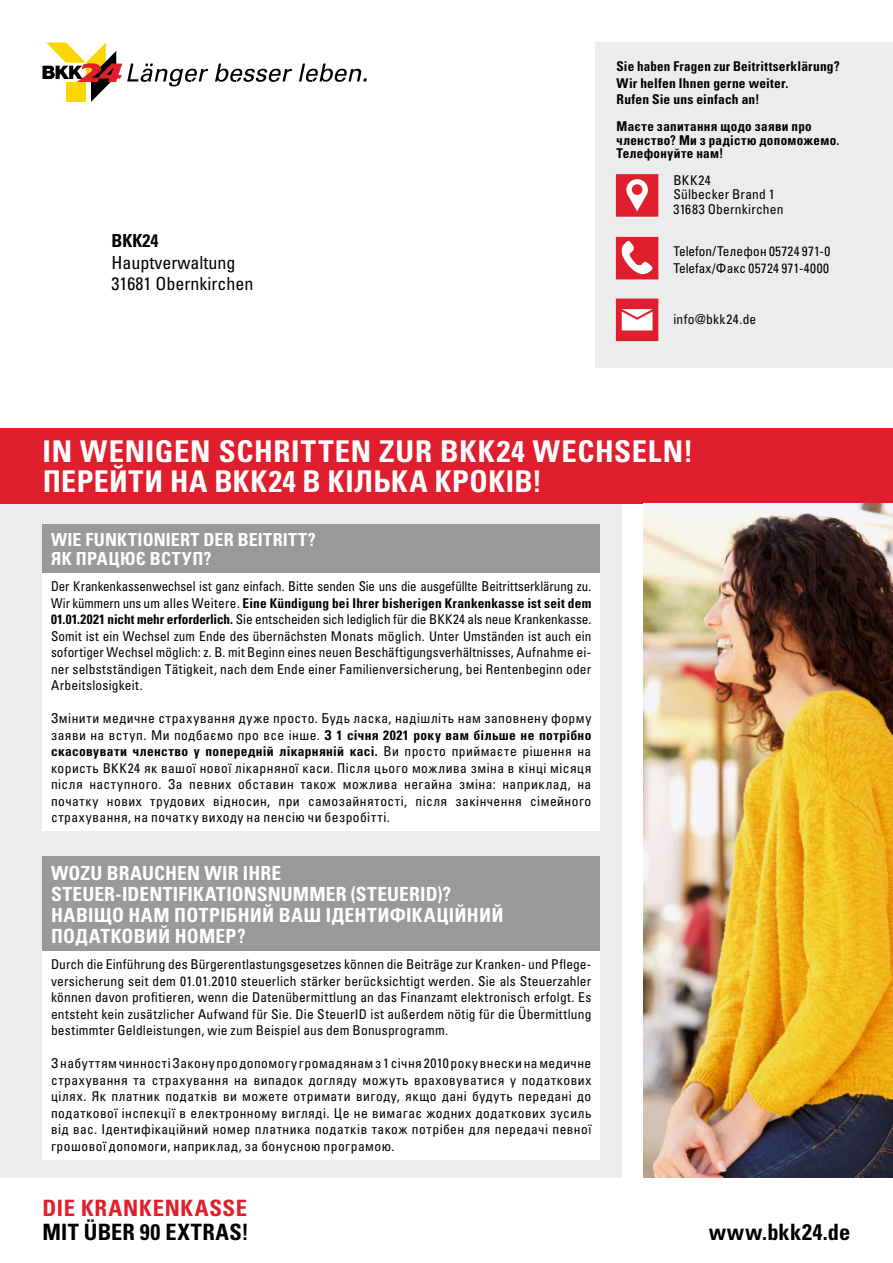
<style>
.page{position:relative;width:893px;height:1263px;background:#fff}
.page>*{position:absolute;margin:0;border:0;box-sizing:border-box;transform-origin:0 0}
.t1{font:700 condensed 30px "Univers LT Std";letter-spacing:.025em;color:#fff}
.t2{font:30px "Univers LTCYR 67 Bold Cond";letter-spacing:.02em;color:#fff}
.t3{font:700 condensed 22.5px "Univers LT Std";letter-spacing:.015em;color:#000}
.t4{font:700 condensed 22.5px "Univers LT Std";letter-spacing:.03em;color:#e01f2e}
.t5{font:700 condensed 19.5px/21px "Univers LT Std";letter-spacing:.005em;color:#fff}
.t6{font:19.5px/21px "Univers LTCYR 67 Bold Cond";letter-spacing:.015em;color:#fff}
.t7{font:condensed 18px/21.6px "Univers LT Std";color:#000}
.t8{font:700 condensed 18px "Univers LT Std";letter-spacing:.01em;color:#fff}
.t9{font:18px "Univers LTCYR 67 Bold Cond";letter-spacing:.02em;color:#fff}
.t10{font:700 condensed 18px "Univers LT Std";color:#000}
.t11{font:condensed 13.5px/16.5px "Univers LTCYR 57";letter-spacing:.035em;color:#000;text-align:justify}
.t12{font:condensed 13.5px/16.5px "Univers LT Std";letter-spacing:.01em;color:#000;text-align:justify;scale:.96 1}
.t13{font:condensed 13.5px/16.5px "Univers LT Std";letter-spacing:.01em;color:#000;text-align:justify}
.t14{font:13.5px/13.5px "Univers LTCYR 67 Bold Cond";letter-spacing:.025em;color:#000}
.t15{font:700 condensed 13.5px/16.5px "Univers LT Std";letter-spacing:.015em;color:#000}
.t16{font:condensed 13.5px "Univers LTCYR 57";letter-spacing:.005em;color:#000}
.s1{font-family:"Univers LT Std"}
.s2{font-family:"Univers LTCYR 57"}
.s3{font-weight:700}
.s4{font-family:"Univers LTCYR 67 Bold Cond";font-stretch:normal}
.s5{font-family:"Univers LTCYR 57";font-stretch:condensed}
</style>
<div class="page">
<div style="left:0;top:503px;width:622px;height:675px;background:#ececec"></div>
<div style="left:0;top:428px;width:893px;height:75px;background:#e01f2e"></div>
<div style="left:43px;top:524px;width:557px;height:49px;background:#989999"></div>
<div style="left:43px;top:573px;width:557px;height:258px;background:#fff"></div>
<div style="left:43px;top:857px;width:557px;height:94px;background:#989999"></div>
<div style="left:43px;top:951px;width:557px;height:208px;background:#fff"></div>
<svg style="left:215px;top:64px;width:77px;height:18px"></svg>
<svg style="left:299px;top:64px;width:68px;height:18px"></svg>
<svg style="left:43px;top:43px;width:165px;height:59px"></svg>
<div style="left:595px;top:43px;width:298px;height:325px;background:#ececec"></div>
<svg style="left:616px;top:174px;width:42px;height:43px;background:#e64c58"></svg>
<svg style="left:616px;top:299px;width:42px;height:42px;background:#ea6973"></svg>
<svg style="left:616px;top:237px;width:42px;height:42px;background:#e64f5b"></svg>
<img style="left:643px;top:503px;width:250px;height:675px">
<p class="t15" style="left:617px;top:58px;width:225px">Sie haben Fragen zur Beitrittserklärung?<br>Wir helfen Ihnen gerne weiter.<br>Rufen Sie uns einfach an!</p>
<p class="t14" style="left:617px;top:120px;width:224px">Маєте запитання щодо заяви про членство? Ми з радістю допоможемо.<br>Телефонуйте нам!</p>
<h3 class="t10" style="left:112px;top:229px;width:48px">BKK24</h3>
<h3 class="t7" style="left:112px;top:251px;width:143px">Hauptverwaltung<br>31681 Obernkirchen</h3>
<p class="t13" style="left:673px;top:173px;width:112px;line-height:14.2px;text-align:left">BKK24<br>Sülbecker Brand 1<br>31683 Obernkirchen</p>
<p class="t16" style="left:673px;top:243px;width:158px">Telefon/Телефон <span class="s1">05724 971-0</span></p>
<p class="t13" style="left:673px;top:259px;width:157px">Telefax/<span class="s2">Факс</span> 05724 971-4000</p>
<p class="t13" style="left:673px;top:311px;width:84px">info@bkk24.de</p>
<h1 class="t1" style="left:43px;top:432px;width:652px">IN WENIGEN SCHRITTEN ZUR BKK24 WECHSELN!</h1>
<h1 class="t2" style="left:43px;top:462px;width:501px">ПЕРЕЙТИ НА BKK24 В КІЛЬКА КРОКІВ!</h1>
<h3 class="t8" style="left:51px;top:529px;width:266px">WIE FUNKTIONIERT DER BEITRITT?</h3>
<h3 class="t9" style="left:51px;top:547px;width:162px">ЯК ПРАЦЮЄ ВСТУП?</h3>
<p class="t12" style="left:51px;top:578px;width:564px">Der Krankenkassenwechsel ist ganz einfach. Bitte senden Sie uns die ausgefüllte Beitrittserklärung zu.<br>Wir kümmern uns um alles Weitere. <span class="s3">Eine Kündigung bei Ihrer bisherigen Krankenkasse ist seit dem 01.01.2021 nicht mehr erforderlich.</span> Sie entscheiden sich lediglich für die BKK24 als neue Krankenkasse.<br>Somit ist ein Wechsel zum Ende des übernächsten Monats möglich. Unter Umständen ist auch ein sofortiger Wechsel möglich: z. B. mit Beginn eines neuen Beschäftigungsverhältnisses, Aufnahme ei&shy;ner selbstständigen Tätigkeit, nach dem Ende einer Familienversicherung, bei Rentenbeginn oder Arbeitslosigkeit.</p>
<p class="t11" style="left:51px;top:710px;width:542px">Змінити медичне страхування дуже просто. Будь ласка, надішліть нам заповнену форму заяви на вступ. Ми подбаємо про все інше. <span class="s4">З 1 січня 2021 року вам більше не потрібно</span></p>
<p class="t14" style="left:51px;top:745px;width:542px">скасовувати членство у попередній лікарняній касі. <span class="s5">Ви просто приймаєте рішення на</span></p>
<p class="t11" style="left:51px;top:759px;width:542px">користь BKK24 як вашої нової лікарняної каси. Після цього можлива зміна в кінці місяця після наступного. За певних обставин також можлива негайна зміна: наприклад, на початку нових трудових відносин, при самозайнятості, після закінчення сімейного страхування, на початку виходу на пенсію чи безробітті.</p>
<h3 class="t5" style="left:51px;top:862px;width:402px">WOZU BRAUCHEN WIR IHRE<br>STEUER-IDENTIFIKATIONSNUMMER (STEUERID)?</h3>
<h3 class="t6" style="left:51px;top:904px;width:454px">НАВІЩО НАМ ПОТРІБНИЙ ВАШ ІДЕНТИФІКАЦІЙНИЙ<br>ПОДАТКОВИЙ НОМЕР?</h3>
<p class="t13" style="left:51px;top:956px;width:542px">Durch die Einführung des Bürgerentlastungsgesetzes können die Beiträge zur Kranken- und Pflege&shy;versicherung seit dem 01.01.2010 steuerlich stärker berücksichtigt werden. Sie als Steuerzahler können davon profitieren, wenn die Datenübermittlung an das Finanzamt elektronisch erfolgt. Es entsteht kein zusätzlicher Aufwand für Sie. Die SteuerID ist außerdem nötig für die Übermittlung bestimmter Geldleistungen, wie zum Beispiel aus dem Bonusprogramm.</p>
<p class="t11" style="left:51px;top:1055px;width:542px">З набуттям чинності Закону про допомогу громадянам з 1 січня 2010 року внески на медичне страхування та страхування на випадок догляду можуть враховуватися у податкових цілях. Як платник податків ви можете отримати вигоду, якщо дані будуть передані до податкової інспекції в електронному вигляді. Це не вимагає жодних додаткових зусиль від вас. Ідентифікаційний номер платника податків також потрібен для передачі певної грошової допомоги, наприклад, за бонусною програмою.</p>
<h2 class="t4" style="left:43px;top:1194px;width:206px">DIE KRANKENKASSE</h2>
<h2 class="t3" style="left:43px;top:1218px;width:208px">MIT ÜBER 90 EXTRAS!</h2>
<h2 class="t3" style="left:709px;top:1218px;width:143px">www.bkk24.de</h2>
</div>
